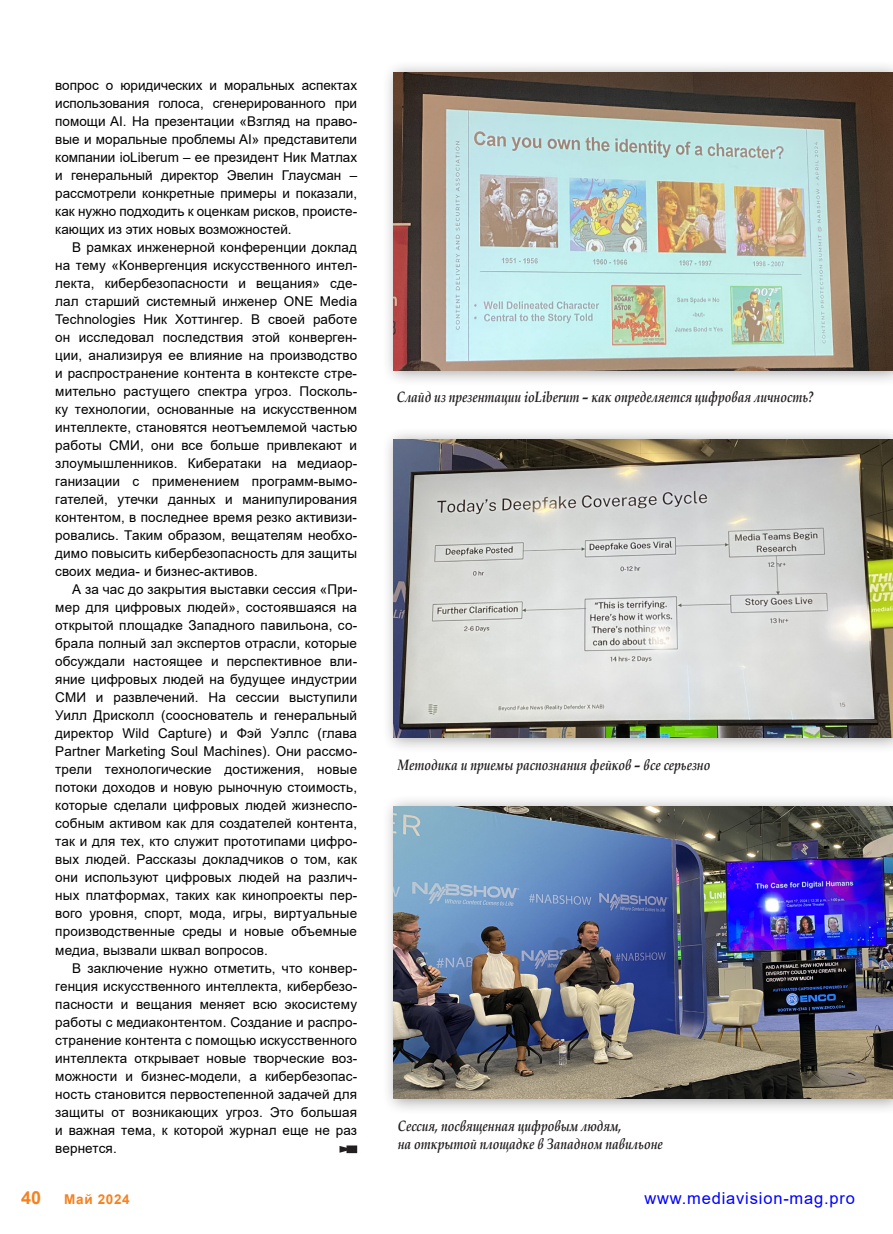
<style>
.page{position:relative;width:893px;height:1234px;background:#fff}
.page>*{position:absolute;margin:0;border:0;box-sizing:border-box;transform-origin:0 0}
.t1{font:700 18px "Arial";color:#f58220}
.t2{font:16.5px "Arial";letter-spacing:.05em;color:#00f}
.t3{font:italic 700 15px/18px "Book Antiqua";color:#231f20;scale:.8 1}
.t4{font:13.5px/18px "Arial";letter-spacing:.01em;color:#000;text-align:justify}
.t5{font:700 13.5px "Arial";letter-spacing:.05em;color:#f58220}
</style>
<div class="page">
<div style="left:381px;top:427px;width:512px;height:326px;background:#231f20;opacity:.4"></div>
<img style="left:393px;top:439px;width:500px;height:298px">
<div style="left:381px;top:793px;width:512px;height:321px;background:#231f20;opacity:.4"></div>
<img style="left:393px;top:806px;width:500px;height:292px">
<div style="left:381px;top:60px;width:512px;height:326px;background:#231f20;opacity:.4"></div>
<img style="left:393px;top:72px;width:500px;height:298px">
<svg style="left:339px;top:1145px;width:18px;height:7px"></svg>
<p class="t4" style="left:55px;top:76px;width:303px">вопрос о юридических и моральных аспектах использования голоса, сгенерированного при помощи AI. На презентации «Взгляд на право&shy;вые и моральные проблемы AI» представители компании ioLiberum – ее президент Ник Матлах и генеральный директор Эвелин Глаусман – рассмотрели конкретные примеры и показали, как нужно подходить к оценкам рисков, происте&shy;кающих из этих новых возможностей.</p>
<p class="t4" style="left:55px;top:238px;width:303px;text-indent:17px">В рамках инженерной конференции доклад на тему «Конвергенция искусственного интел&shy;лекта, кибербезопасности и вещания» сде&shy;лал старший системный инженер ONE Media Technologies Ник Хоттингер. В своей работе он исследовал последствия этой конверген&shy;ции, анализируя ее влияние на производство и распространение контента в контексте стре&shy;мительно растущего спектра угроз. Посколь&shy;ку технологии, основанные на искусственном интеллекте, становятся неотъемлемой частью работы СМИ, они все больше привлекают и злоумышленников. Кибератаки на медиаор&shy;ганизации с применением программ-вымо&shy;гателей, утечки данных и манипулирования контентом, в последнее время резко активизи&shy;ровались. Таким образом, вещателям необхо&shy;димо повысить кибербезопасность для защиты своих медиа- и бизнес-активов.</p>
<p class="t4" style="left:55px;top:580px;width:303px;text-indent:17px">А за час до закрытия выставки сессия «При&shy;мер для цифровых людей», состоявшаяся на открытой площадке Западного павильона, со&shy;брала полный зал экспертов отрасли, которые обсуждали настоящее и перспективное вли&shy;яние цифровых людей на будущее индустрии СМИ и развлечений. На сессии выступили Уилл Дрисколл (сооснователь и генеральный директор Wild Capture) и Фэй Уэллс (глава Partner Marketing Soul Machines). Они рассмо&shy;трели технологические достижения, новые потоки доходов и новую рыночную стоимость, которые сделали цифровых людей жизнеспо&shy;собным активом как для создателей контента, так и для тех, кто служит прототипами цифро&shy;вых людей. Рассказы докладчиков о том, как они используют цифровых людей на различ&shy;ных платформах, таких как кинопроекты пер&shy;вого уровня, спорт, мода, игры, виртуальные производственные среды и новые объемные медиа, вызвали шквал вопросов.</p>
<p class="t4" style="left:55px;top:958px;width:303px;text-indent:17px">В заключение нужно отметить, что конвер&shy;генция искусственного интеллекта, кибербезо&shy;пасности и вещания меняет всю экосистему работы с медиаконтентом. Создание и распро&shy;странение контента с помощью искусственного интеллекта открывает новые творческие воз&shy;можности и бизнес-модели, а кибербезопас&shy;ность становится первостепенной задачей для защиты от возникающих угроз. Это большая и важная тема, к которой журнал еще не раз вернется.</p>
<p class="t3" style="left:397px;top:387px;width:522px">Слайд из презентации ioLiberum – как определяется цифровая личность?</p>
<p class="t3" style="left:398px;top:755px;width:392px">Методика и приемы распознания фейков – все серьезно</p>
<p class="t3" style="left:398px;top:1116px;width:333px">Сессия, посвященная цифровым людям,<br>на открытой площадке в Западном павильоне</p>
<h1 class="t1" style="left:21px;top:1184px;width:22px">40</h1>
<p class="t5" style="left:64px;top:1189px;width:67px">Май 2024</p>
<p class="t2" style="left:644px;top:1186px;width:212px">www.mediavision-mag.pro</p>
</div>
